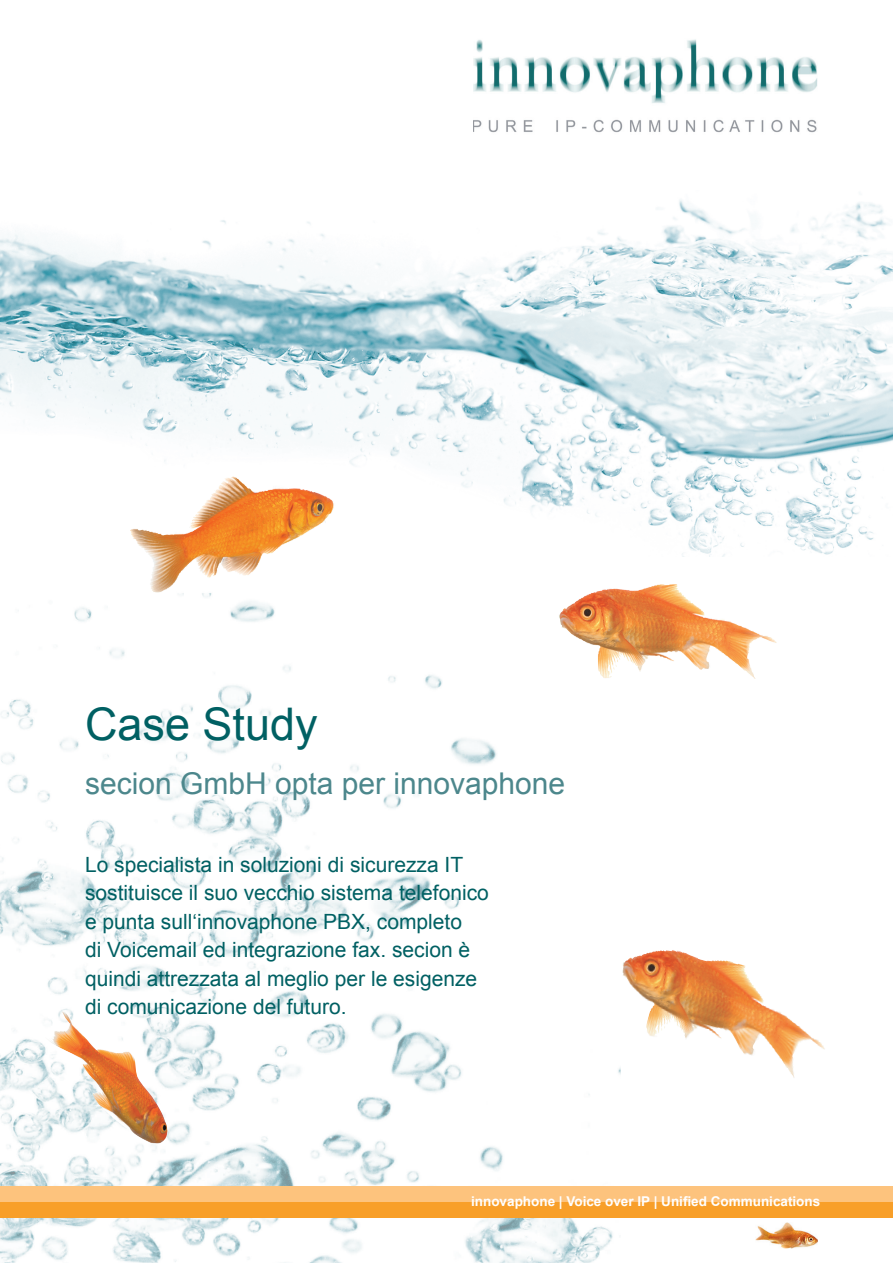
<style>
.page{position:relative;width:893px;height:1263px;background:#fff}
.page>*{position:absolute;margin:0;border:0;box-sizing:border-box;transform-origin:0 0}
.t1{font:45px "Arial";color:#006063}
.t2{font:30px "Arial";color:#4c878c}
.t3{font:21px/28.5px "Arial";color:#006063}
.t4{font:700 13.5px "Arial";color:#fff}
</style>
<div class="page">
<img style="left:0;top:556px;width:620px;height:707px">
<div style="left:0;top:1202px;width:893px;height:15px;background:#f89f29"></div>
<div style="left:0;top:1186px;width:893px;height:16px;background:#fdc37d"></div>
<img style="left:756px;top:1222px;width:61px;height:27px">
<img style="left:473px;top:39px;width:345px;height:94px">
<img style="left:0;top:200px;width:893px;height:356px">
<img style="left:130px;top:476px;width:102px;height:92px">
<img style="left:558px;top:584px;width:111px;height:94px">
<img style="left:45px;top:1011px;width:132px;height:132px">
<img style="left:622px;top:950px;width:55px;height:87px">
<h1 class="t1" style="left:85px;top:693px;width:234px">Case Study</h1>
<h2 class="t2" style="left:85px;top:762px;width:482px">secion GmbH opta per innovaphone</h2>
<p class="t3" style="left:85px;top:850px;width:405px">Lo specialista in soluzioni di sicurezza IT sostituisce il suo vecchio sistema telefonico e punta sull‘innovaphone PBX, completo<br>di Voicemail ed integrazione fax. secion è quindi attrezzata al meglio per le esigenze di comunicazione del futuro.</p>
<p class="t4" style="left:471px;top:1191px;width:351px">innovaphone | Voice over IP | Unified Communications</p>
</div>
